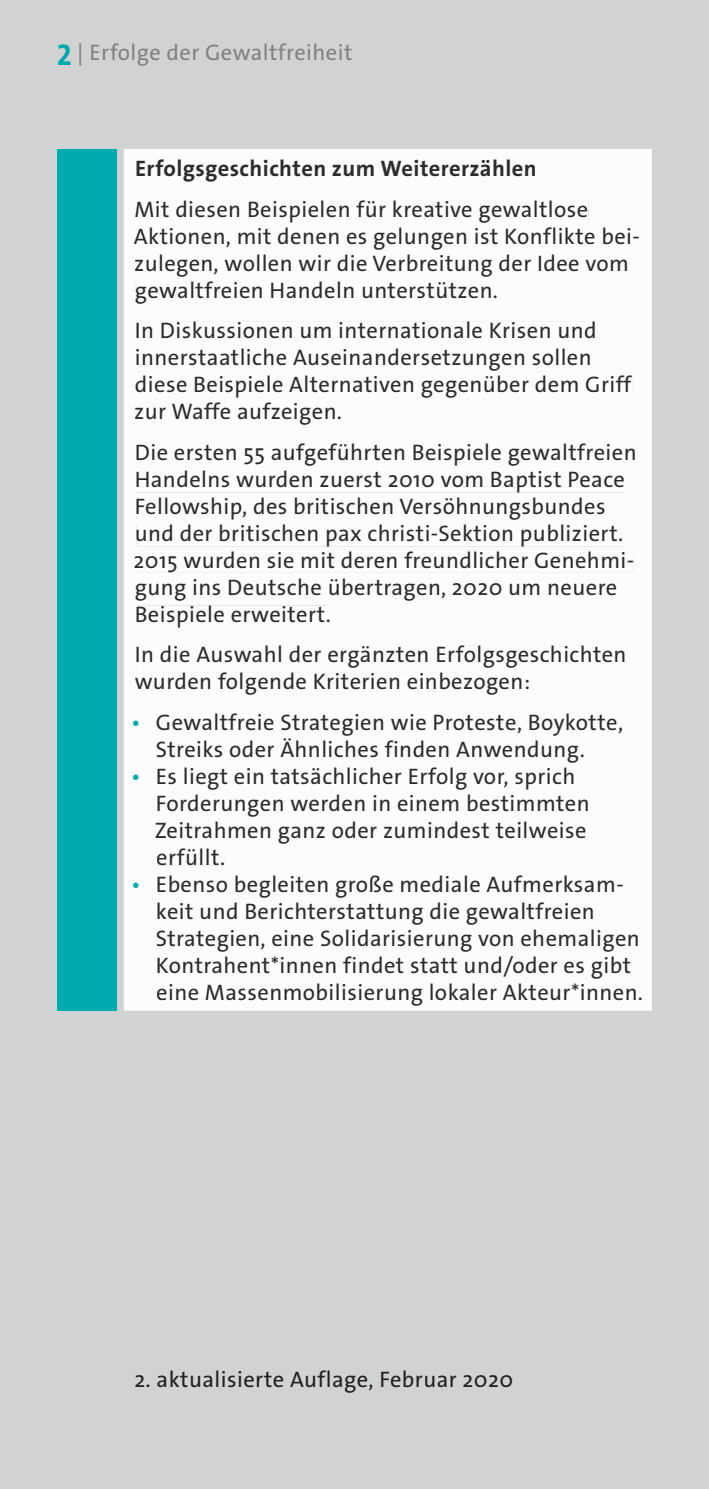
<style>
.page{position:relative;width:709px;height:1489px;background:#fff}
.page>*{position:absolute;margin:0;border:0;box-sizing:border-box;transform-origin:0 0}
.t1{font:22.5px/27px "The Sans Os F";letter-spacing:.02em;color:#2e2b2c}
.t2{font:700 22.5px "The Sans Os F";letter-spacing:.02em;color:#2e2b2c}
.t3{font:22.5px "The Sans Os F";letter-spacing:.02em;color:#231f20}
.t4{font:22.5px "The Sans Os F";letter-spacing:.02em;color:#808285}
.s1{font-weight:700;font-size:30px;color:#00aaad}
.s2{color:#00abae}
</style>
<div class="page">
<div style="left:0;top:0;width:709px;height:1488px;background:#d1d2d4"></div>
<div style="left:124px;top:149px;width:528px;height:861px;background:#fcfcfc"></div>
<div style="left:137px;top:159px;width:398px;height:23px;background:#fcfcfc"></div>
<div style="left:136px;top:200px;width:452px;height:22px;background:#fcfcfc"></div>
<div style="left:134px;top:227px;width:505px;height:22px;background:#fcfcfc"></div>
<div style="left:135px;top:254px;width:494px;height:22px;background:#fcfcfc"></div>
<div style="left:136px;top:281px;width:360px;height:22px;background:#fcfcfc"></div>
<div style="left:137px;top:322px;width:459px;height:16px;background:#fcfcfc"></div>
<div style="left:136px;top:349px;width:455px;height:22px;background:#fcfcfc"></div>
<div style="left:136px;top:376px;width:496px;height:22px;background:#fcfcfc"></div>
<div style="left:135px;top:403px;width:205px;height:22px;background:#fcfcfc"></div>
<div style="left:137px;top:443px;width:499px;height:22px;background:#fcfcfc"></div>
<div style="left:137px;top:470px;width:488px;height:22px;background:#fcfcfc"></div>
<div style="left:137px;top:497px;width:468px;height:22px;background:#fcfcfc"></div>
<div style="left:137px;top:524px;width:486px;height:22px;background:#fcfcfc"></div>
<div style="left:135px;top:551px;width:498px;height:21px;background:#fcfcfc"></div>
<div style="left:136px;top:578px;width:481px;height:22px;background:#fcfcfc"></div>
<div style="left:137px;top:605px;width:193px;height:22px;background:#fcfcfc"></div>
<div style="left:137px;top:646px;width:489px;height:22px;background:#fcfcfc"></div>
<div style="left:135px;top:673px;width:394px;height:22px;background:#fcfcfc"></div>
<div style="left:133px;top:720px;width:8px;height:10px;background:#fcfcfc"></div>
<div style="left:157px;top:713px;width:466px;height:22px;background:#fcfcfc"></div>
<div style="left:157px;top:738px;width:427px;height:24px;background:#fcfcfc"></div>
<div style="left:133px;top:774px;width:8px;height:10px;background:#fcfcfc"></div>
<div style="left:158px;top:767px;width:417px;height:22px;background:#fcfcfc"></div>
<div style="left:158px;top:794px;width:431px;height:22px;background:#fcfcfc"></div>
<div style="left:156px;top:821px;width:430px;height:22px;background:#fcfcfc"></div>
<div style="left:157px;top:848px;width:67px;height:17px;background:#fcfcfc"></div>
<div style="left:133px;top:882px;width:8px;height:10px;background:#fcfcfc"></div>
<div style="left:158px;top:875px;width:465px;height:22px;background:#fcfcfc"></div>
<div style="left:158px;top:902px;width:437px;height:22px;background:#fcfcfc"></div>
<div style="left:157px;top:929px;width:483px;height:22px;background:#fcfcfc"></div>
<div style="left:158px;top:956px;width:473px;height:22px;background:#fcfcfc"></div>
<div style="left:157px;top:983px;width:484px;height:22px;background:#fcfcfc"></div>
<div style="left:57px;top:149px;width:60px;height:861px;background:#00abae"></div>
<p class="t4" style="left:57px;top:38px;width:297px"><span class="s1">2</span> | Erfolge der Gewaltfreiheit</p>
<p class="t2" style="left:135px;top:154px;width:403px">Erfolgsgeschichten zum Weitererzählen</p>
<p class="t1" style="left:134px;top:196px;width:507px">Mit diesen Beispielen für kreative gewaltlose Aktionen, mit denen es gelungen ist Konflikte bei&shy;zulegen, wollen wir die Verbreitung der Idee vom gewaltfreien Handeln unterstützen.</p>
<p class="t1" style="left:134px;top:317px;width:498px">In Diskussionen um internationale Krisen und innerstaatliche Auseinandersetzungen sollen diese Beispiele Alternativen gegenüber dem Griff zur Waffe aufzeigen.</p>
<p class="t1" style="left:134px;top:439px;width:504px">Die ersten 55 aufgeführten Beispiele gewaltfreien Handelns wurden zuerst 2010 vom Baptist Peace Fellowship, des britischen Versöhnungsbundes und der britischen pax christi-Sektion publiziert.<br>2015 wurden sie mit deren freundlicher Genehmi&shy;gung ins Deutsche übertragen, 2020 um neuere Beispiele erweitert.</p>
<p class="t1" style="left:135px;top:641px;width:493px">In die Auswahl der ergänzten Erfolgsgeschichten wurden folgende Kriterien einbezogen:</p>
<p class="t1" style="left:156px;top:709px;width:469px;text-indent:-25px"><span class="s2">•</span> Gewaltfreie Strategien wie Proteste, Boykotte,<br>Streiks oder Ähnliches finden Anwendung.</p>
<p class="t1" style="left:155px;top:763px;width:436px;text-indent:-24px"><span class="s2">•</span> Es liegt ein tatsächlicher Erfolg vor, sprich Forderungen werden in einem bestimmten Zeitrahmen ganz oder zumindest teilweise erfüllt.</p>
<p class="t1" style="left:156px;top:871px;width:489px;text-indent:-25px"><span class="s2">•</span> Ebenso begleiten große mediale Aufmerksam&shy;keit und Berichterstattung die gewaltfreien Strategien, eine Solidarisierung von ehemaligen Kontrahent*innen findet statt und/oder es gibt eine Massenmobilisierung lokaler Akteur*innen.</p>
<p class="t3" style="left:134px;top:1364px;width:380px">2. aktualisierte Auflage, Februar 2020</p>
</div>
